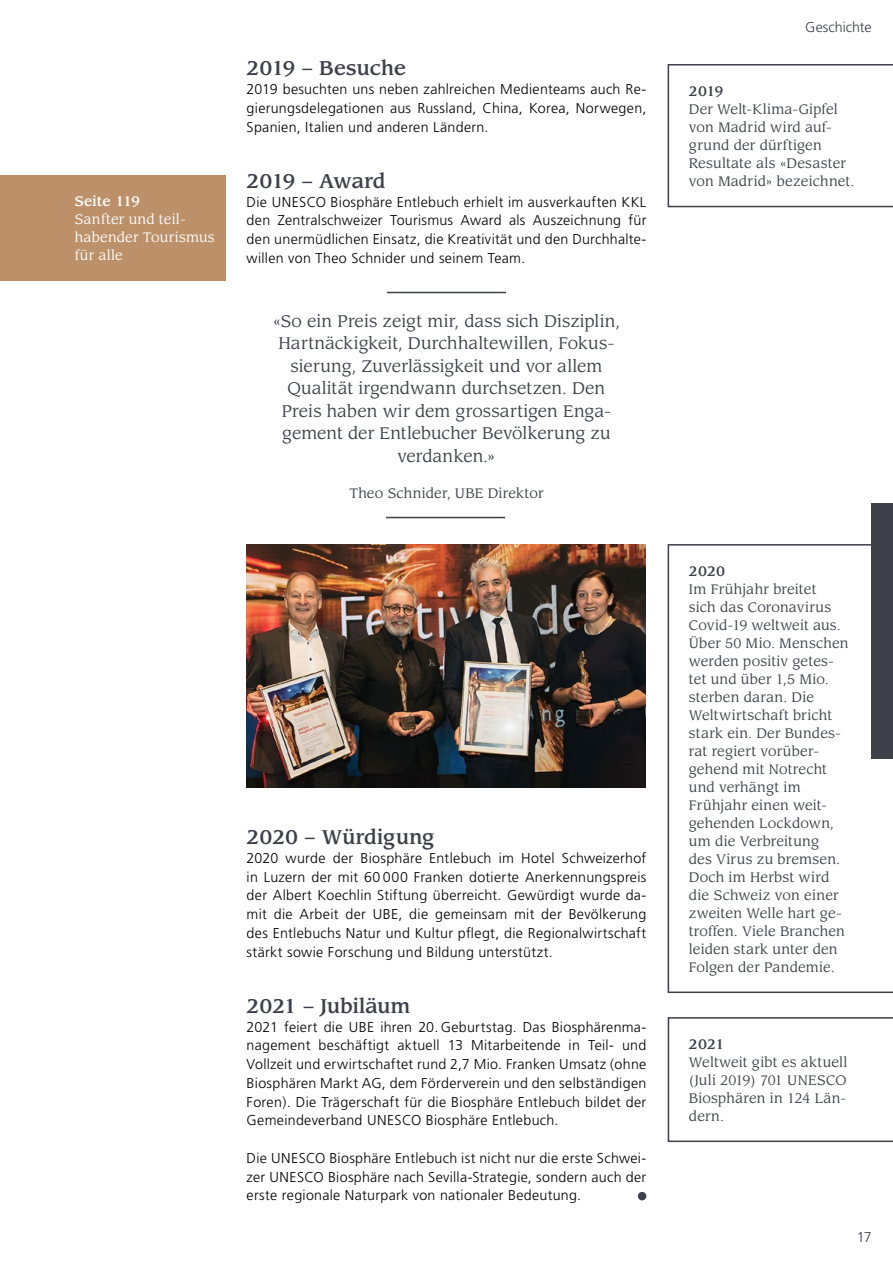
<style>
.page{position:relative;width:893px;height:1263px;background:#fff}
.page>*{position:absolute;margin:0;border:0;box-sizing:border-box;transform-origin:0 0}
.t1{font:500 19.5px "Leawood";letter-spacing:-.005em;color:#3d3f49}
.t2{font:16.5px/22.5px "Leawood";color:#3d3f49;text-align:center}
.t3{font:300 14.25px/18.8px "Frutiger";letter-spacing:.02em;color:#000;text-align:justify}
.t4{font:300 14.25px "Frutiger";letter-spacing:-.005em;color:#3d3f49}
.t5{font:13.5px/18px "Leawood";letter-spacing:.01em;color:#3d3f49}
.t6{font:13.5px/18px "Leawood";letter-spacing:.02em;color:#fff}
.t7{font:500 13.5px "Leawood";letter-spacing:.005em;color:#3d3f49}
.t8{font:500 13.5px "Leawood";letter-spacing:.005em;color:#fff}
</style>
<div class="page">
<div style="left:872px;top:504px;width:21px;height:255px;background:#3d3f49"></div>
<div style="left:638px;top:1192px;width:8px;height:8px;background:#3d3f49;border-radius:50%"></div>
<svg style="left:668px;top:64px;width:225px;height:143px"></svg>
<hr style="left:387px;top:292px;width:119px;height:1px;background:#3d3f49">
<hr style="left:386px;top:517px;width:119px;height:1px;background:#3d3f49">
<img style="left:247px;top:544px;width:399px;height:244px">
<svg style="left:668px;top:1017px;width:225px;height:125px"></svg>
<svg style="left:668px;top:544px;width:225px;height:449px"></svg>
<div style="left:0;top:175px;width:225px;height:106px;background:#bc9169"></div>
<p class="t8" style="left:75px;top:193px;width:67px">Seite 119</p>
<p class="t6" style="left:75px;top:211px;width:141px">Sanfter und teil&shy;habender Tourismus für alle</p>
<h1 class="t1" style="left:247px;top:57px;width:161px">2019 – Besuche</h1>
<p class="t3" style="left:247px;top:80px;width:401px">2019 besuchten uns neben zahlreichen Medienteams auch Re&shy;gierungsdelegationen aus Russland, China, Korea, Norwegen, Spanien, Italien und anderen Ländern.</p>
<h1 class="t1" style="left:247px;top:169px;width:140px">2019 – Award</h1>
<p class="t3" style="left:247px;top:192px;width:401px">Die UNESCO Biosphäre Entlebuch erhielt im ausverkauften KKL den Zentralschweizer Tourismus Award als Auszeichnung für den unermüdlichen Einsatz, die Kreativität und den Durchhalte&shy;willen von Theo Schnider und seinem Team.</p>
<p class="t2" style="left:273px;top:310px;width:349px">«So ein Preis zeigt mir, dass sich Disziplin, Hartnäckigkeit, Durchhaltewillen, Fokus&shy;sierung, Zuverlässigkeit und vor allem Qualität irgendwann durchsetzen. Den Preis haben wir dem grossartigen Enga&shy;gement der Entlebucher Bevölkerung zu verdanken.»</p>
<p class="t5" style="left:349px;top:484px;width:196px">Theo Schnider, UBE Direktor</p>
<h1 class="t1" style="left:247px;top:825px;width:189px">2020 – Würdigung</h1>
<p class="t3" style="left:247px;top:848px;width:401px">2020 wurde der Biosphäre Entlebuch im Hotel Schweizerhof in Luzern der mit 60 000 Franken dotierte Anerkennungspreis der Albert Koechlin Stiftung überreicht. Gewürdigt wurde da&shy;mit die Arbeit der UBE, die gemeinsam mit der Bevölkerung des Entlebuchs Natur und Kultur pflegt, die Regionalwirtschaft stärkt sowie Forschung und Bildung unterstützt.</p>
<h1 class="t1" style="left:247px;top:994px;width:165px">2021 – Jubiläum</h1>
<p class="t3" style="left:247px;top:1017px;width:401px">2021 feiert die UBE ihren 20. Geburtstag. Das Biosphärenma&shy;nagement beschäftigt aktuell 13 Mitarbeitende in Teil- und Vollzeit und erwirtschaftet rund 2,7 Mio. Franken Umsatz (ohne Biosphären Markt AG, dem Förderverein und den selbständigen Foren). Die Trägerschaft für die Biosphäre Entlebuch bildet der Gemeindeverband UNESCO Biosphäre Entlebuch.</p>
<p class="t3" style="left:247px;top:1148px;width:401px">Die UNESCO Biosphäre Entlebuch ist nicht nur die erste Schwei&shy;zer UNESCO Biosphäre nach Sevilla-Strategie, sondern auch der erste regionale Naturpark von nationaler Bedeutung.</p>
<p class="t4" style="left:805px;top:19px;width:68px">Geschichte</p>
<p class="t7" style="left:689px;top:83px;width:36px">2019</p>
<p class="t5" style="left:689px;top:100px;width:167px">Der Welt-Klima-Gipfel von Madrid wird auf&shy;grund der dürftigen<br>Resultate als «Desaster von Madrid» bezeichnet.</p>
<p class="t7" style="left:689px;top:563px;width:38px">2020</p>
<p class="t5" style="left:689px;top:580px;width:161px">Im Frühjahr breitet<br>sich das Coronavirus<br>Covid-19 weltweit aus.<br>Über 50 Mio. Menschen werden positiv getes&shy;tet und über 1,5 Mio. sterben daran. Die<br>Weltwirtschaft bricht stark ein. Der Bundes&shy;rat regiert vorüber&shy;gehend mit Notrecht und verhängt im<br>Frühjahr einen weit&shy;gehenden Lockdown, um die Verbreitung<br>des Virus zu bremsen.<br>Doch im Herbst wird die Schweiz von einer zweiten Welle hart ge&shy;troffen. Viele Branchen leiden stark unter den<br>Folgen der Pandemie.</p>
<p class="t7" style="left:689px;top:1036px;width:37px">2021</p>
<p class="t5" style="left:689px;top:1053px;width:160px;text-align:justify">Weltweit gibt es aktuell (Juli 2019) 701 UNESCO Biosphären in 124 Län&shy;dern.</p>
<p class="t4" style="left:857px;top:1229px;width:16px">17</p>
</div>
